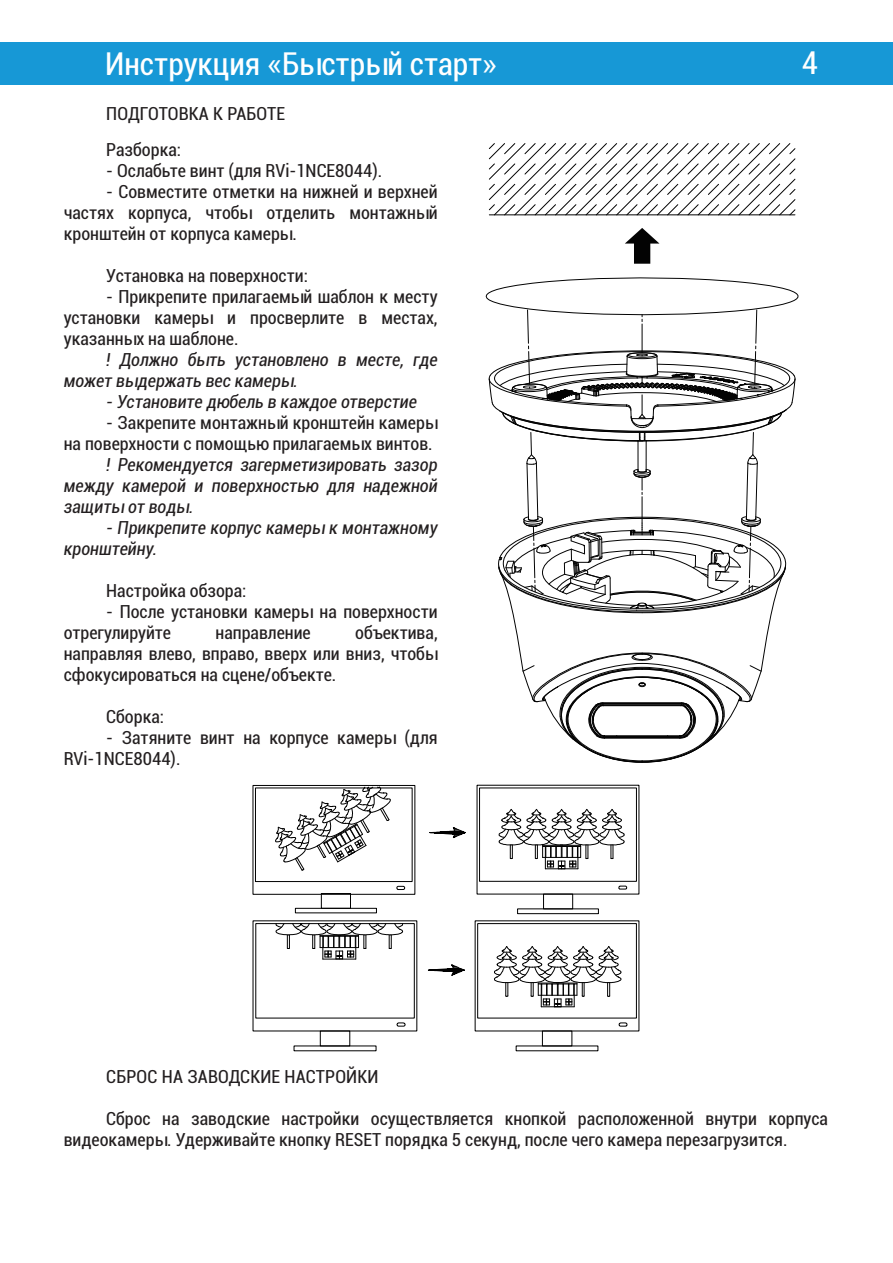
<style>
.page{position:relative;width:893px;height:1263px;background:#fff}
.page>*{position:absolute;margin:0;border:0;box-sizing:border-box;transform-origin:0 0}
.t1{font:condensed 31.5px "Roboto";color:#fff}
.t2{font:condensed 18px/21px "Roboto";color:#231f20;text-align:justify}
.t3{font:italic condensed 18px/21px "Roboto";color:#231f20}
.s1{font-stretch:normal}
</style>
<div class="page">
<div style="left:0;top:43px;width:893px;height:42px;background:#1798d6"></div>
<svg style="left:485px;top:277px;width:313px;height:486px"></svg>
<hr style="left:489px;top:215px;width:306px;height:1px;background:#030303">
<svg style="left:489px;top:143px;width:306px;height:72px"></svg>
<svg style="left:625px;top:228px;width:34px;height:36px"></svg>
<div style="left:321px;top:893px;width:30px;height:15px;border:1px solid #000"></div>
<div style="left:295px;top:908px;width:82px;height:5px;border:1px solid #000"></div>
<svg style="left:430px;top:827px;width:35px;height:11px"></svg>
<div style="left:543px;top:894px;width:30px;height:15px;border:1px solid #000"></div>
<div style="left:517px;top:909px;width:81px;height:5px;border:1px solid #000"></div>
<svg style="left:477px;top:785px;width:162px;height:109px"></svg>
<svg style="left:253px;top:785px;width:162px;height:109px"></svg>
<div style="left:320px;top:1031px;width:30px;height:15px;border:1px solid #000"></div>
<svg style="left:428px;top:965px;width:36px;height:11px"></svg>
<svg style="left:253px;top:921px;width:164px;height:110px"></svg>
<div style="left:542px;top:1031px;width:30px;height:15px;border:1px solid #000"></div>
<svg style="left:475px;top:921px;width:164px;height:110px"></svg>
<h1 class="t1" style="left:105px;top:42px;width:393px">Инструкция <span class="s1">«</span>Быстрый старт<span class="s1">»</span></h1>
<h1 class="t1" style="left:802px;top:41px;width:18px">4</h1>
<p class="t2" style="left:106px;top:102px;width:180px">ПОДГОТОВКА К РАБОТЕ</p>
<p class="t2" style="left:106px;top:138px;width:76px">Разборка:</p>
<p class="t2" style="left:106px;top:159px;width:277px">- Ослабьте винт (для RVi-1NCE8044).</p>
<p class="t2" style="left:64px;top:180px;width:375px;text-indent:43px">- Совместите отметки на нижней и верхней частях корпуса, чтобы отделить монтажный кронштейн от корпуса камеры.</p>
<p class="t2" style="left:106px;top:264px;width:203px">Установка на поверхности:</p>
<p class="t2" style="left:64px;top:285px;width:375px;text-indent:43px">- Прикрепите прилагаемый шаблон к месту установки камеры и просверлите в местах, указанных на шаблоне.</p>
<p class="t3" style="left:64px;top:348px;width:375px;text-indent:43px">! Должно быть установлено в месте, где может выдержать вес камеры.</p>
<p class="t3" style="left:106px;top:390px;width:312px">- Установите дюбель в каждое отверстие</p>
<p class="t2" style="left:64px;top:411px;width:375px;text-align:right">- Закрепите монтажный кронштейн камеры<br>на поверхности с помощью прилагаемых винтов.</p>
<p class="t3" style="left:64px;top:453px;width:375px;text-align:justify;text-indent:43px">! Рекомендуется загерметизировать зазор между камерой и поверхностью для надежной защиты от воды.</p>
<p class="t3" style="left:64px;top:516px;width:375px;text-indent:43px">- Прикрепите корпус камеры к монтажному кронштейну.</p>
<p class="t2" style="left:106px;top:579px;width:142px">Настройка обзора:</p>
<p class="t2" style="left:64px;top:600px;width:375px;text-indent:43px">- После установки камеры на поверхности отрегулируйте</p>
<p class="t2" style="left:64px;top:621px;width:375px;text-indent:291px">объектива, направляя влево, вправо, вверх или вниз, чтобы сфокусироваться на сцене/объекте.</p>
<p class="t2" style="left:106px;top:705px;width:59px">Сборка:</p>
<p class="t2" style="left:64px;top:726px;width:375px;text-indent:43px">- Затяните винт на корпусе камеры (для<br>RVi-1NCE8044).</p>
<p class="t2" style="left:216px;top:621px;width:97px">направление</p>
<p class="t2" style="left:106px;top:1065px;width:274px">СБРОС НА ЗАВОДСКИЕ НАСТРОЙКИ</p>
<p class="t2" style="left:64px;top:1107px;width:766px;text-indent:43px">Сброс на заводские настройки осуществляется кнопкой расположенной внутри корпуса видеокамеры. Удерживайте кнопку RESET порядка 5 секунд, после чего камера перезагрузится.</p>
</div>
